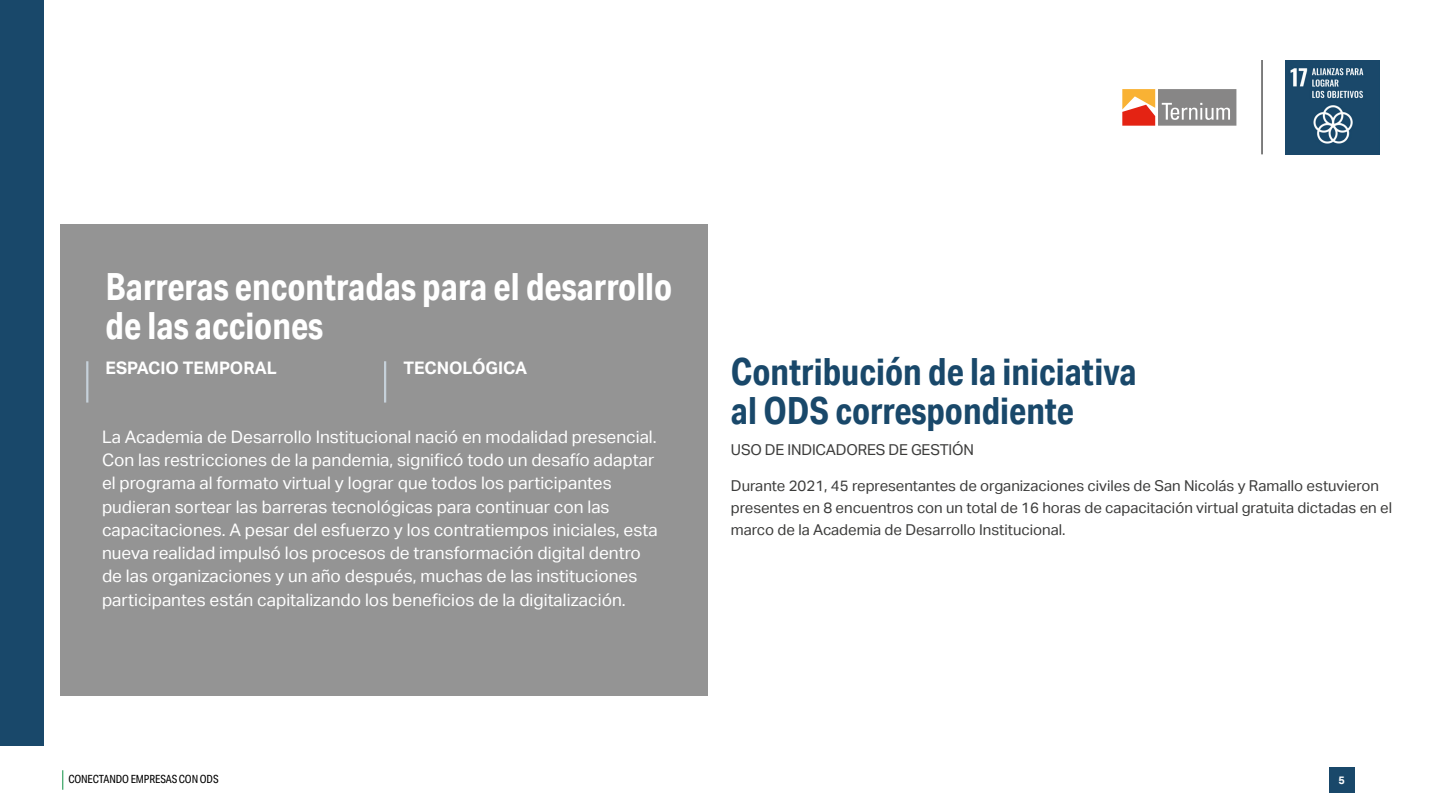
<style>
.page{position:relative;width:1440px;height:810px;background:#fff}
.page>*{position:absolute;margin:0;border:0;box-sizing:border-box;transform-origin:0 0}
.t1{font:700 37.5px/38.2px "Aktiv Grotesk Cd";color:#fff}
.t2{font:700 37.5px/38.2px "Aktiv Grotesk Cd";color:#19486a}
.t3{font:17.25px/23.2px "Aktiv Grotesk";color:#fff}
.t4{font:700 17.25px "Aktiv Grotesk";color:#fff}
.t5{font:15px/21.8px "Aktiv Grotesk";color:#3c3c3b}
.t6{font:11.25px "Aktiv Grotesk Cd";letter-spacing:-.01em;color:#000}
.t7{font:700 10.88px "Aktiv Grotesk";color:#fff}
</style>
<div class="page">
<svg style="left:62px;top:770px;width:1px;height:20px"></svg>
<div style="left:1329px;top:767px;width:25px;height:26px;background:#19486a"></div>
<img style="left:1285px;top:60px;width:95px;height:95px">
<hr style="left:1262px;top:60px;width:1px;height:94px;background:#000">
<svg style="left:1122px;top:89px;width:114px;height:37px;background:#b39282"></svg>
<div style="left:0;top:0;width:44px;height:746px;background:#19486a"></div>
<div style="left:60px;top:225px;width:648px;height:471px;background:#949494"></div>
<hr style="left:86px;top:361px;width:2px;height:42px;background:#c6d1da">
<hr style="left:384px;top:361px;width:2px;height:42px;background:#c6d1da">
<h1 class="t1" style="left:106px;top:267px;width:568px">Barreras encontradas para el desarrollo de las acciones</h1>
<p class="t4" style="left:106px;top:358px;width:173px">ESPACIO TEMPORAL</p>
<p class="t4" style="left:403px;top:358px;width:125px">TECNOLÓGICA</p>
<p class="t3" style="left:102px;top:425px;width:557px">La Academia de Desarrollo Institucional nació en modalidad presencial.<br>Con las restricciones de la pandemia, significó todo un desafío adaptar el programa al formato virtual y lograr que todos los participantes pudieran sortear las barreras tecnológicas para continuar con las capacitaciones. A pesar del esfuerzo y los contratiempos iniciales, esta nueva realidad impulsó los procesos de transformación digital dentro de las organizaciones y un año después, muchas de las instituciones participantes están capitalizando los beneficios de la digitalización.</p>
<h1 class="t2" style="left:731px;top:352px;width:407px">Contribución de la iniciativa al ODS correspondiente</h1>
<p class="t5" style="left:731px;top:439px;width:245px">USO DE INDICADORES DE GESTIÓN</p>
<p class="t5" style="left:731px;top:475px;width:663px">Durante 2021, 45 representantes de organizaciones civiles de San Nicolás y Ramallo estuvieron presentes en 8 encuentros con un total de 16 horas de capacitación virtual gratuita dictadas en el marco de la Academia de Desarrollo Institucional.</p>
<p class="t6" style="left:68px;top:773px;width:152px">CONECTANDO EMPRESAS CON ODS</p>
<p class="t7" style="left:1338px;top:774px;width:8px">5</p>
</div>
